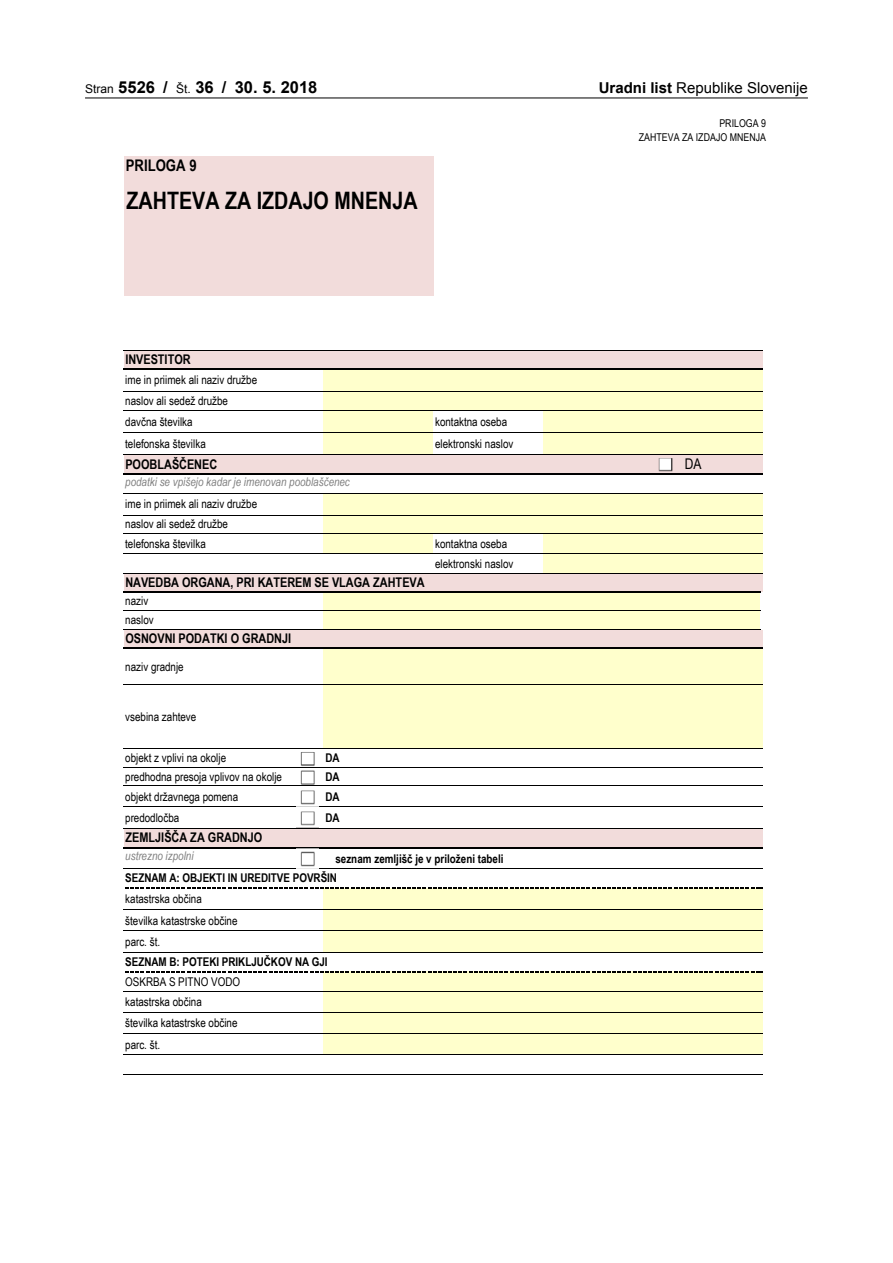
<style>
.page{position:relative;width:893px;height:1263px;background:#fff}
.page>*{position:absolute;margin:0;border:0;box-sizing:border-box;transform-origin:0 0}
.t1{font:700 24px "Arial Narrow";color:#000}
.t2{font:700 16.5px "Arial";color:#000}
.t3{font:700 16.05px "Arial Narrow";color:#000}
.t4{font:15px "Arial";color:#000}
.t5{font:14.7px "Arial Narrow";color:#000}
.t6{font:700 13.35px "Arial Narrow";color:#000}
.t7{font:12px/21.3px "Arial Narrow";letter-spacing:-.005em;color:#000}
.t8{font:700 12px "Arial Narrow";color:#000}
.t9{font:italic 12px "Arial Narrow";letter-spacing:-.005em;color:#808080}
.t10{font:10.8px/13.8px "Arial Narrow";letter-spacing:.005em;color:#000;text-align:right}
.s1{font-weight:400;font-size:12px}
.s2{font-weight:700}
.s3{font-size:14.7px;color:#fff}
.s4{font-weight:400;font-size:14.7px;color:#fff}
</style>
<div class="page">
<hr style="left:85px;top:98px;width:723px;height:1px;background:#000">
<div style="left:124px;top:156px;width:309px;height:140px;background:#f2dcdb"></div>
<div style="left:124px;top:350px;width:638px;height:19px;background:#f2dcdb"></div>
<div style="left:323px;top:369px;width:439px;height:22px;background:#ffc"></div>
<div style="left:323px;top:391px;width:439px;height:20px;background:#ffc"></div>
<div style="left:323px;top:411px;width:110px;height:21px;background:#ffc"></div>
<div style="left:543px;top:411px;width:219px;height:21px;background:#ffc"></div>
<div style="left:323px;top:432px;width:110px;height:22px;background:#ffc"></div>
<div style="left:543px;top:432px;width:219px;height:22px;background:#ffc"></div>
<div style="left:124px;top:454px;width:638px;height:20px;background:#f2dcdb"></div>
<div style="left:323px;top:493px;width:439px;height:22px;background:#ffc"></div>
<div style="left:323px;top:515px;width:439px;height:19px;background:#ffc"></div>
<div style="left:323px;top:534px;width:110px;height:19px;background:#ffc"></div>
<div style="left:543px;top:534px;width:219px;height:19px;background:#ffc"></div>
<div style="left:543px;top:553px;width:219px;height:21px;background:#ffc"></div>
<div style="left:124px;top:573px;width:638px;height:19px;background:#f2dcdb"></div>
<div style="left:323px;top:592px;width:439px;height:19px;background:#ffc"></div>
<div style="left:323px;top:611px;width:439px;height:18px;background:#ffc"></div>
<div style="left:124px;top:629px;width:638px;height:19px;background:#f2dcdb"></div>
<div style="left:323px;top:648px;width:439px;height:37px;background:#ffc"></div>
<div style="left:323px;top:684px;width:439px;height:64px;background:#ffc"></div>
<div style="left:124px;top:828px;width:638px;height:20px;background:#f2dcdb"></div>
<div style="left:323px;top:888px;width:439px;height:22px;background:#ffc"></div>
<div style="left:323px;top:909px;width:439px;height:22px;background:#ffc"></div>
<div style="left:323px;top:931px;width:439px;height:21px;background:#ffc"></div>
<div style="left:323px;top:971px;width:439px;height:20px;background:#ffc"></div>
<div style="left:323px;top:991px;width:439px;height:21px;background:#ffc"></div>
<div style="left:323px;top:1012px;width:439px;height:22px;background:#ffc"></div>
<div style="left:323px;top:1033px;width:439px;height:22px;background:#ffc"></div>
<hr style="left:760px;top:591px;width:4px;height:38px;background:#fff">
<hr style="left:123px;top:350px;width:639px;height:1px;background:#000">
<hr style="left:123px;top:368px;width:639px;height:2px;background:#000">
<hr style="left:123px;top:391px;width:639px;height:1px;background:#000">
<hr style="left:123px;top:411px;width:639px;height:1px;background:#000">
<hr style="left:123px;top:432px;width:639px;height:1px;background:#000">
<hr style="left:123px;top:454px;width:639px;height:1px;background:#000">
<hr style="left:123px;top:473px;width:639px;height:1px;background:#000">
<hr style="left:123px;top:493px;width:639px;height:1px;background:#000">
<hr style="left:123px;top:515px;width:639px;height:1px;background:#000">
<hr style="left:123px;top:534px;width:639px;height:1px;background:#000">
<hr style="left:123px;top:553px;width:639px;height:1px;background:#000">
<hr style="left:123px;top:573px;width:639px;height:1px;background:#000">
<hr style="left:123px;top:591px;width:637px;height:2px;background:#000">
<hr style="left:123px;top:611px;width:637px;height:1px;background:#000">
<hr style="left:123px;top:629px;width:637px;height:1px;background:#000">
<hr style="left:123px;top:647px;width:639px;height:1px;background:#000">
<hr style="left:123px;top:684px;width:639px;height:1px;background:#000">
<hr style="left:123px;top:748px;width:639px;height:1px;background:#000">
<hr style="left:123px;top:767px;width:639px;height:1px;background:#000">
<hr style="left:123px;top:785px;width:639px;height:1px;background:#000">
<hr style="left:123px;top:807px;width:639px;height:1px;background:#000">
<hr style="left:123px;top:828px;width:639px;height:1px;background:#000">
<hr style="left:123px;top:847px;width:639px;height:1px;background:#000">
<hr style="left:123px;top:869px;width:639px;height:1px;background:#000">
<svg style="left:125px;top:887px;width:638px;height:2px"></svg>
<hr style="left:123px;top:909px;width:639px;height:1px;background:#000">
<hr style="left:123px;top:931px;width:639px;height:1px;background:#000">
<hr style="left:123px;top:952px;width:639px;height:1px;background:#000">
<svg style="left:125px;top:971px;width:638px;height:1px"></svg>
<hr style="left:123px;top:991px;width:639px;height:1px;background:#000">
<hr style="left:123px;top:1012px;width:639px;height:1px;background:#000">
<hr style="left:123px;top:1033px;width:639px;height:1px;background:#000">
<hr style="left:123px;top:1055px;width:639px;height:1px;background:#000">
<hr style="left:123px;top:1074px;width:639px;height:1px;background:#000">
<img style="left:658px;top:458px;width:15px;height:13px">
<img style="left:300px;top:851px;width:15px;height:16px">
<img style="left:300px;top:752px;width:15px;height:14px">
<img style="left:300px;top:770px;width:15px;height:15px">
<img style="left:300px;top:790px;width:15px;height:15px">
<img style="left:297px;top:811px;width:21px;height:17px">
<h2 class="t2" style="left:85px;top:75px;width:234px"><span class="s1">Stran</span> 5526 / <span class="s1">Št.</span> 36 / 30. 5. 2018</h2>
<p class="t4" style="left:599px;top:77px;width:211px"><span class="s2">Uradni list</span> Republike Slovenije</p>
<p class="t10" style="left:639px;top:116px;width:129px">PRILOGA 9<br>ZAHTEVA ZA IZDAJO MNENJA</p>
<h3 class="t3" style="left:126px;top:153px;width:72px">PRILOGA 9</h3>
<h1 class="t1" style="left:127px;top:182px;width:293px">ZAHTEVA ZA IZDAJO MNENJA</h1>
<p class="t6" style="left:125px;top:349px;width:67px">INVESTITOR</p>
<p class="t7" style="left:125px;top:369px;width:133px;line-height:20.9px">ime in priimek ali naziv družbe naslov ali sedež družbe</p>
<p class="t7" style="left:125px;top:410px;width:69px">davčna številka</p>
<p class="t7" style="left:435px;top:410px;width:74px">kontaktna oseba</p>
<p class="t7" style="left:125px;top:432px;width:82px">telefonska številka</p>
<p class="t7" style="left:435px;top:432px;width:80px">elektronski naslov</p>
<p class="t6" style="left:125px;top:454px;width:93px">POOBLAŠČENEC</p>
<p class="t9" style="left:125px;top:473px;width:226px">podatki se vpišejo kadar je imenovan pooblaščenec</p>
<p class="t7" style="left:125px;top:493px;width:133px;line-height:20.4px">ime in priimek ali naziv družbe naslov ali sedež družbe</p>
<p class="t7" style="left:125px;top:533px;width:82px">telefonska številka</p>
<p class="t7" style="left:435px;top:533px;width:80px;line-height:19.8px">kontaktna oseba elektronski naslov</p>
<p class="t6" style="left:125px;top:572px;width:301px">NAVEDBA ORGANA, PRI KATEREM SE VLAGA ZAHTEVA</p>
<p class="t7" style="left:125px;top:590px;width:25px">naziv</p>
<p class="t7" style="left:125px;top:608px;width:30px">naslov</p>
<p class="t6" style="left:125px;top:628px;width:167px">OSNOVNI PODATKI O GRADNJI</p>
<p class="t7" style="left:125px;top:655px;width:60px">naziv gradnje</p>
<p class="t7" style="left:125px;top:706px;width:73px">vsebina zahteve</p>
<p class="t7" style="left:125px;top:748px;width:216px;line-height:18.6px">objekt z vplivi na okolje<br>predhodna presoja vplivov na okolje <span class="s3">###</span> <span class="s2">DA</span></p>
<p class="t7" style="left:125px;top:785px;width:114px">objekt državnega pomena predodločba</p>
<p class="t9" style="left:125px;top:847px;width:70px">ustrezno izpolni</p>
<p class="t8" style="left:299px;top:849px;width:206px"><span class="s4">###</span> seznam zemljišč je v priloženi tabeli</p>
<p class="t7" style="left:125px;top:888px;width:114px">katastrska občina številka katastrske občine parc. št.</p>
<p class="t7" style="left:125px;top:971px;width:116px">OSKRBA S PITNO VODO katastrska občina<br>številka katastrske občine parc. št.</p>
<p class="t6" style="left:125px;top:827px;width:138px">ZEMLJIŠČA ZA GRADNJO</p>
<p class="t8" style="left:125px;top:869px;width:213px">SEZNAM A: OBJEKTI IN UREDITVE POVRŠIN</p>
<p class="t8" style="left:125px;top:952px;width:204px">SEZNAM B: POTEKI PRIKLJUČKOV NA GJI</p>
<p class="t5" style="left:685px;top:453px;width:18px">DA</p>
</div>
